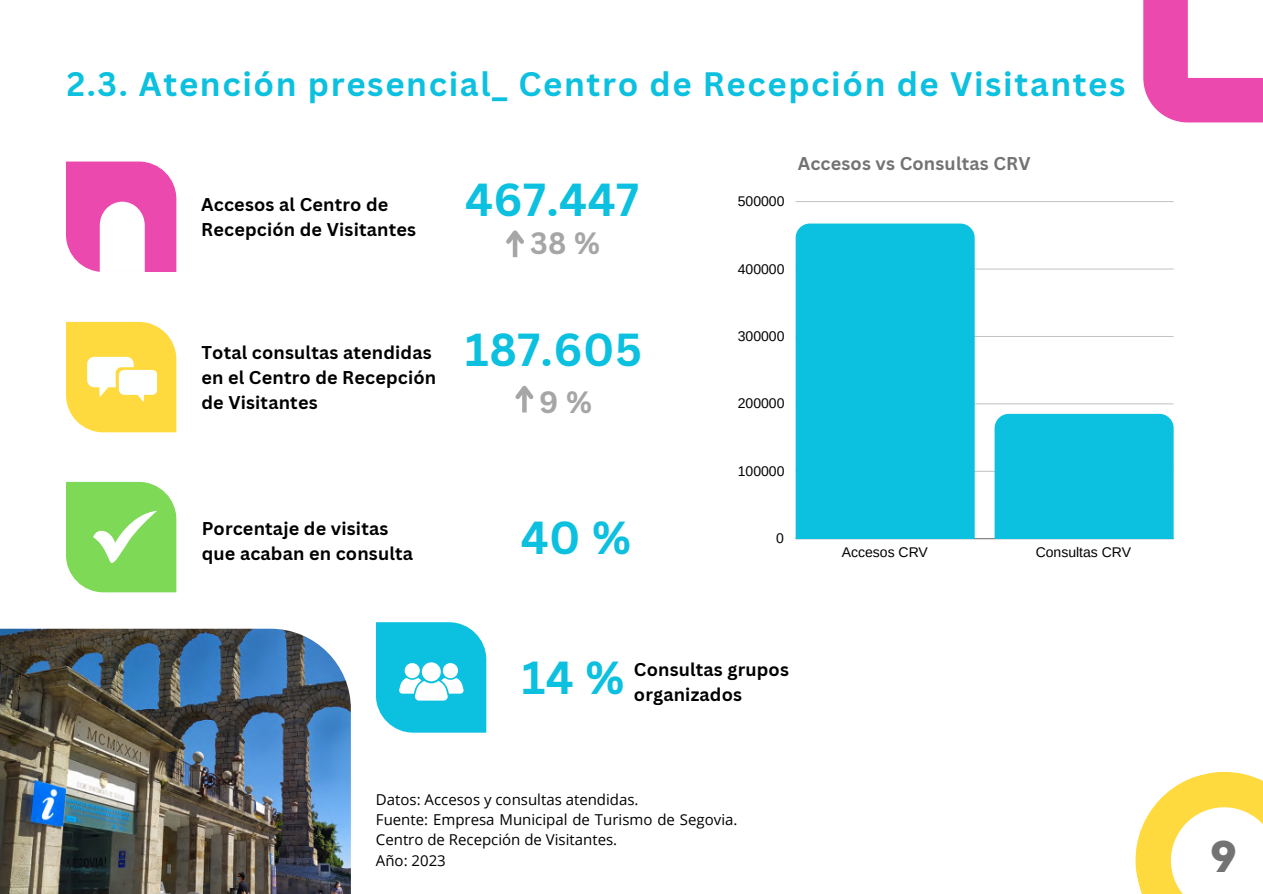
<style>
.page{position:relative;width:1263px;height:894px;background:#fff}
.page>*{position:absolute;margin:0;border:0;box-sizing:border-box;transform-origin:0 0}
.t1{font:800 46.35px "Codec Pro";color:#737373}
.t2{font:700 45px "Canva Sans";letter-spacing:.01em;color:#0cc0df}
.t3{font:700 33px "Canva Sans";letter-spacing:.05em;color:#0cc0df}
.t4{font:700 30px "Canva Sans";color:#a6a6a6}
.t5{font:700 18px/24.8px "Canva Sans";letter-spacing:.01em;color:#000}
.t6{font:700 18px "Canva Sans";letter-spacing:.01em;color:#737373}
.t7{font:15px/20.2px "Open Sans";color:#000}
.t8{font:13.95px "Arimo";color:#000}
</style>
<div class="page">
<svg style="left:1143px;top:0;width:120px;height:122px"></svg>
<svg style="left:66px;top:161px;width:110px;height:111px"></svg>
<svg style="left:66px;top:322px;width:110px;height:110px"></svg>
<svg style="left:66px;top:482px;width:110px;height:110px;background:#8ddd6b"></svg>
<hr style="left:796px;top:538px;width:378px;height:1px;background:#000">
<hr style="left:796px;top:471px;width:378px;height:1px;background:#000">
<hr style="left:796px;top:403px;width:378px;height:1px;background:#000">
<hr style="left:796px;top:336px;width:378px;height:1px;background:#000">
<hr style="left:796px;top:268px;width:378px;height:1px;background:#000">
<hr style="left:796px;top:201px;width:378px;height:1px;background:#000">
<div style="left:796px;top:223px;width:179px;height:315px;background:#0cc0df"></div>
<div style="left:995px;top:414px;width:179px;height:124px;background:#0cc0df"></div>
<hr style="left:513px;top:232px;width:4px;height:25px;background:#a6a6a6">
<svg style="left:506px;top:230px;width:18px;height:18px"></svg>
<div style="left:522px;top:388px;width:5px;height:24px;background:#a6a6a6"></div>
<svg style="left:515px;top:385px;width:19px;height:18px"></svg>
<svg style="left:1135px;top:771px;width:128px;height:122px"></svg>
<img style="left:0;top:628px;width:351px;height:265px">
<svg style="left:376px;top:622px;width:110px;height:110px"></svg>
<h3 class="t3" style="left:67px;top:61px;width:1060px">2.3. Atención presencial_ Centro de Recepción de Visitantes</h3>
<h1 class="t5" style="left:201px;top:192px;width:216px">Accesos al Centro de<br>Recepción de Visitantes</h1>
<h2 class="t2" style="left:465px;top:168px;width:175px">467.447</h2>
<p class="t4" style="left:530px;top:222px;width:71px">38 %</p>
<h3 class="t5" style="left:201px;top:339px;width:236px">Total consultas atendidas en el Centro de Recepción de Visitantes</h3>
<p class="t2" style="left:465px;top:317px;width:178px">187.605</p>
<p class="t4" style="left:539px;top:380px;width:54px">9 %</p>
<h2 class="t5" style="left:202px;top:515px;width:213px">Porcentaje de visitas que acaban en consulta</h2>
<h1 class="t2" style="left:521px;top:506px;width:112px">40 %</h1>
<p class="t8" style="left:738px;top:193px;width:48px">500000</p>
<h2 class="t6" style="left:798px;top:151px;width:234px">Accesos vs Consultas CRV</h2>
<p class="t8" style="left:738px;top:261px;width:48px">400000</p>
<p class="t8" style="left:738px;top:328px;width:48px">300000</p>
<p class="t8" style="left:738px;top:396px;width:48px">200000</p>
<p class="t8" style="left:738px;top:463px;width:48px">100000</p>
<p class="t8" style="left:776px;top:530px;width:9px">0</p>
<p class="t8" style="left:842px;top:544px;width:88px">Accesos CRV</p>
<p class="t8" style="left:1036px;top:544px;width:97px">Consultas CRV</p>
<h3 class="t2" style="left:522px;top:646px;width:104px">14 %</h3>
<h1 class="t5" style="left:634px;top:656px;width:157px">Consultas grupos</h1>
<h1 class="t5" style="left:634px;top:681px;width:110px">organizados</h1>
<p class="t7" style="left:376px;top:788px;width:264px">Datos: Accesos y consultas atendidas.</p>
<p class="t7" style="left:376px;top:809px;width:363px">Fuente: Empresa Municipal de Turismo de Segovia.<br>Centro de Recepción de Visitantes.</p>
<h3 class="t7" style="left:376px;top:849px;width:71px">Año: 2023</h3>
<p class="t1" style="left:1211px;top:839px;width:27px">9</p>
</div>
